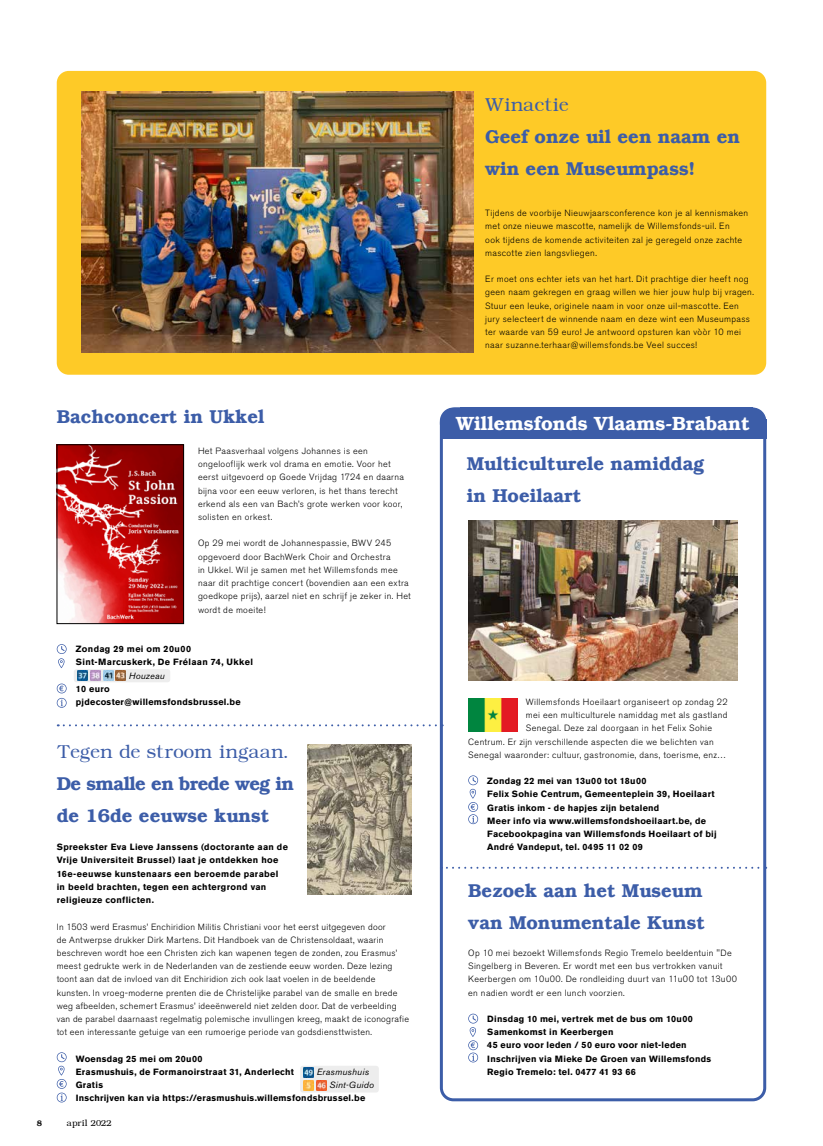
<style>
.page{position:relative;width:823px;height:1146px;background:#fff}
.page>*{position:absolute;margin:0;border:0;box-sizing:border-box;transform-origin:0 0}
.t1{font:600 19px "Bookman";color:#fff}
.t2{font:600 18.5px/32px "Bookman";color:#3c5da8}
.t3{font:600 18.5px/32px "Bookman";letter-spacing:-.03em;color:#3c5da8}
.t4{font:300 17px "Bookman";color:#3c5da8}
.t5{font:300 9px/13.2px "Akzidenz Grotesk BE";letter-spacing:.035em;color:#000}
.t6{font:700 9px/13.2px "Akzidenz Grotesk BE";letter-spacing:.03em;color:#000}
.t7{font:italic 9px/13.2px "Akzidenz Grotesk BE";letter-spacing:.03em;color:#000}
.t8{font:300 8px "Bookman";letter-spacing:.01em;color:#000}
.t9{font:600 8px "Bookman";color:#131313}
</style>
<div class="page">
<div style="left:57px;top:71px;width:708px;height:303px;background:#feca27;border-radius:12px"></div>
<img style="left:82px;top:92px;width:391px;height:261px">
<div style="left:439px;top:407px;width:326px;height:694px;border:3px solid #3c5da8;border-radius:12px"></div>
<div style="left:460px;top:407px;width:291px;height:31px;background:#3c5da8"></div>
<div style="left:670px;top:407px;width:95px;height:31px;background:#3c5da8;border-radius:16px"></div>
<div style="left:439px;top:419px;width:326px;height:19px;background:#3c5da8"></div>
<div style="left:439px;top:407px;width:66px;height:31px;background:#3c5da8;border-radius:16px"></div>
<svg style="left:468px;top:1013px;width:10px;height:49px"></svg>
<img style="left:468px;top:698px;width:49px;height:33px">
<svg style="left:468px;top:775px;width:10px;height:49px"></svg>
<svg style="left:440px;top:866px;width:325px;height:2px"></svg>
<svg style="left:57px;top:644px;width:10px;height:24px"></svg>
<svg style="left:57px;top:683px;width:10px;height:24px"></svg>
<div style="left:74px;top:669px;width:96px;height:13px;background:#ededed;border-radius:3px"></div>
<svg style="left:78px;top:670px;width:48px;height:10px"></svg>
<img style="left:59px;top:446px;width:123px;height:175px">
<div style="left:57px;top:444px;width:127px;height:179px;border:1px solid #000"></div>
<svg style="left:58px;top:724px;width:384px;height:2px"></svg>
<img style="left:307px;top:744px;width:104px;height:150px">
<svg style="left:57px;top:1052px;width:10px;height:50px"></svg>
<div style="left:300px;top:1065px;width:78px;height:27px;background:#ededed;border-radius:3px"></div>
<svg style="left:304px;top:1067px;width:22px;height:23px"></svg>
<img style="left:468px;top:520px;width:269px;height:160px">
<h2 class="t2" style="left:57px;top:401px;width:209px">Bachconcert in Ukkel</h2>
<p class="t5" style="left:198px;top:444px;width:207px">Het Paasverhaal volgens Johannes is een ongelooflijk werk vol drama en emotie. Voor het eerst uitgevoerd op Goede Vrijdag 1724 en daarna bijna voor een eeuw verloren, is het thans terecht erkend als een van Bach’s grote werken voor koor, solisten en orkest.</p>
<p class="t5" style="left:198px;top:537px;width:214px">Op 29 mei wordt de Johannespassie, BWV 245 opgevoerd door BachWerk Choir and Orchestra<br>in Ukkel. Wil je samen met het Willemsfonds mee naar dit prachtige concert (bovendien aan een extra goedkope prijs), aarzel niet en schrijf je zeker in. Het wordt de moeite!</p>
<p class="t6" style="left:76px;top:642px;width:178px">Zondag 29 mei om 20u00<br>Sint-Marcuskerk, De Frélaan 74, Ukkel</p>
<p class="t6" style="left:76px;top:682px;width:166px">10 euro pjdecoster@willemsfondsbrussel.be</p>
<p class="t7" style="left:129px;top:668px;width:38px">Houzeau</p>
<h3 class="t4" style="left:57px;top:741px;width:232px">Tegen de stroom ingaan.</h3>
<h2 class="t3" style="left:57px;top:767px;width:239px">De smalle en brede weg in de 16de eeuwse kunst</h2>
<p class="t6" style="left:57px;top:840px;width:232px">Spreekster Eva Lieve Janssens (doctorante aan de Vrije Universiteit Brussel) laat je ontdekken hoe 16e-eeuwse kunstenaars een beroemde parabel in beeld brachten, tegen een achtergrond van religieuze conflicten.</p>
<p class="t5" style="left:57px;top:919px;width:353px">In 1503 werd Erasmus’ Enchiridion Militis Christiani voor het eerst uitgegeven door<br>de Antwerpse drukker Dirk Martens. Dit Handboek van de Christensoldaat, waarin beschreven wordt hoe een Christen zich kan wapenen tegen de zonden, zou Erasmus’ meest gedrukte werk in de Nederlanden van de zestiende eeuw worden. Deze lezing toont aan dat de invloed van dit Enchiridion zich ook laat voelen in de beeldende kunsten. In vroeg-moderne prenten die de Christelijke parabel van de smalle en brede weg afbeelden, schemert Erasmus’ ideeënwereld niet zelden door. Dat de verbeelding van de parabel daarnaast regelmatig polemische invullingen kreeg, maakt de iconografie tot een interessante getuige van een rumoerige periode van godsdiensttwisten.</p>
<p class="t6" style="left:76px;top:1051px;width:291px">Woensdag 25 mei om 20u00<br>Erasmushuis, de Formanoirstraat 31, Anderlecht<br>Gratis<br>Inschrijven kan via https://erasmushuis.willemsfondsbrussel.be</p>
<p class="t7" style="left:329px;top:1064px;width:46px;text-indent:-13px">Erasmushuis<br>Sint-Guido</p>
<p class="t9" style="left:37px;top:1118px;width:7px">8</p>
<p class="t8" style="left:67px;top:1118px;width:46px">april 2022</p>
<h3 class="t4" style="left:485px;top:95px;width:85px">Winactie</h3>
<h2 class="t2" style="left:485px;top:121px;width:256px">Geef onze uil een naam en win een Museumpass!</h2>
<p class="t5" style="left:485px;top:207px;width:264px">Tijdens de voorbije Nieuwjaarsconference kon je al kennismaken met onze nieuwe mascotte, namelijk de Willemsfonds-uil. En<br>ook tijdens de komende activiteiten zal je geregeld onze zachte mascotte zien langsvliegen.</p>
<p class="t5" style="left:485px;top:273px;width:270px">Er moet ons echter iets van het hart. Dit prachtige dier heeft nog geen naam gekregen en graag willen we hier jouw hulp bij vragen.<br>Stuur een leuke, originele naam in voor onze uil-mascotte. Een jury selecteert de winnende naam en deze wint een Museumpass ter waarde van 59 euro! Je antwoord opsturen kan vòòr 10 mei naar suzanne.terhaar@willemsfonds.be Veel succes!</p>
<h1 class="t1" style="left:456px;top:412px;width:295px">Willemsfonds Vlaams-Brabant</h1>
<h2 class="t2" style="left:466px;top:447px;width:239px">Multiculturele namiddag in Hoeilaart</h2>
<p class="t5" style="left:525px;top:695px;width:203px">Willemsfonds Hoeilaart organiseert op zondag 22</p>
<p class="t5" style="left:525px;top:708px;width:203px">mei een multiculturele namiddag met als gastland</p>
<p class="t5" style="left:525px;top:721px;width:188px">Senegal. Deze zal doorgaan in het Felix Sohie</p>
<p class="t5" style="left:468px;top:735px;width:247px">Centrum. Er zijn verschillende aspecten die we belichten van</p>
<p class="t5" style="left:468px;top:748px;width:259px">Senegal waaronder: cultuur, gastronomie, dans, toerisme, enz…</p>
<p class="t6" style="left:487px;top:774px;width:231px">Zondag 22 mei van 13u00 tot 18u00<br>Felix Sohie Centrum, Gemeenteplein 39, Hoeilaart Gratis inkom - de hapjes zijn betalend<br>Meer info via www.willemsfondshoeilaart.be, de Facebookpagina van Willemsfonds Hoeilaart of bij André Vandeput, tel. 0495 11 02 09</p>
<h2 class="t2" style="left:468px;top:874px;width:238px">Bezoek aan het Museum van Monumentale Kunst</h2>
<p class="t5" style="left:468px;top:946px;width:270px">Op 10 mei bezoekt Willemsfonds Regio Tremelo beeldentuin "De Singelberg in Beveren. Er wordt met een bus vertrokken vanuit Keerbergen om 10u00. De rondleiding duurt van 11u00 tot 13u00 en nadien wordt er een lunch voorzien.</p>
<p class="t6" style="left:487px;top:1012px;width:225px">Dinsdag 10 mei, vertrek met de bus om 10u00<br>Samenkomst in Keerbergen<br>45 euro voor leden / 50 euro voor niet-leden Inschrijven via Mieke De Groen van Willemsfonds Regio Tremelo: tel. 0477 41 93 66</p>
</div>
